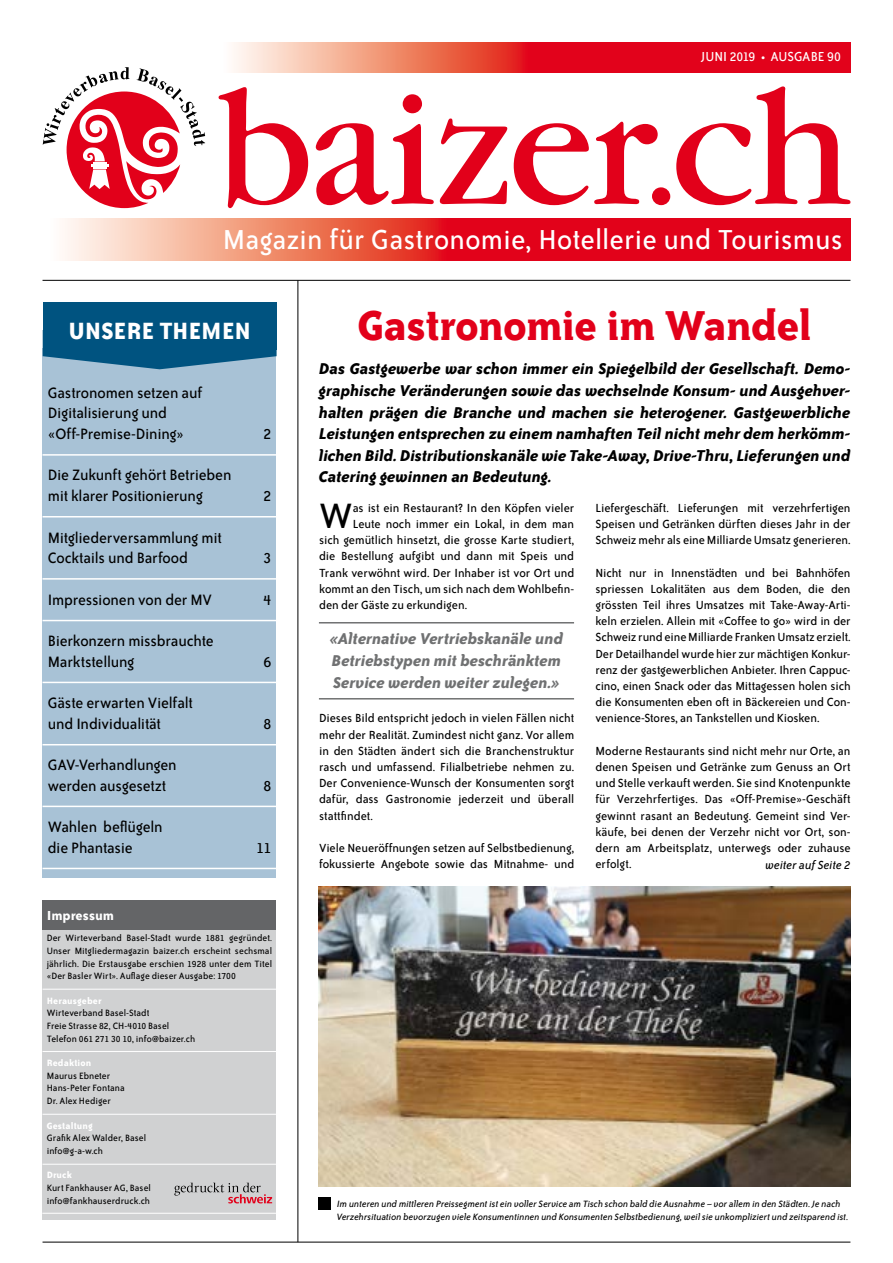
<style>
.page{position:relative;width:893px;height:1263px;background:#fff}
.page>*{position:absolute;margin:0;border:0;box-sizing:border-box;transform-origin:0 0}
.t1{font:700 48px "Bailey Quad ITC";letter-spacing:-.015em;color:#e2001a}
.t2{font:40.5px "Bailey Sans ITC";color:#000}
.t3{font:31.5px "Bailey Sans ITC";color:#fff}
.t4{font:700 27px "Bailey Sans ITC";color:#fff}
.t5{font:italic 700 18px/21.6px "Bailey Sans ITC";letter-spacing:-.01em;color:#000;text-align:justify}
.t6{font:italic 700 18px/21.6px "Bailey Sans ITC";letter-spacing:-.01em;color:#707172;text-align:justify}
.t7{font:17.25px/20.7px "Bailey Sans ITC";letter-spacing:-.015em;color:#000}
.t8{font:15px "Bailey Sans ITC";color:#fff}
.t9{font:700 15px "Bailey Sans ITC";color:#fff}
.t10{font:13.5px/16.2px "Bailey Sans ITC";letter-spacing:-.005em;color:#000;text-align:justify}
.t11{font:italic 13.5px "Bailey Sans ITC";letter-spacing:-.005em;color:#000}
.t12{font:10.5px/12.6px "Bailey Sans ITC";letter-spacing:.005em;color:#000}
.t13{font:italic 10.5px/12.6px "Bailey Sans ITC";color:#000}
.t14{font:700 10.5px "Bailey Sans ITC";letter-spacing:.015em;color:#fff}
</style>
<div class="page">
<svg style="left:233px;top:43px;width:617px;height:29px;background:#e94649"></svg>
<svg style="left:64px;top:218px;width:786px;height:43px;background:#e94749"></svg>
<hr style="left:43px;top:280px;width:807px;height:1px;background:#000">
<hr style="left:298px;top:280px;width:1px;height:962px;background:#000">
<div style="left:42px;top:905px;width:234px;height:315px;background:#d0d1d2"></div>
<div style="left:43px;top:900px;width:233px;height:29px;background:#646567"></div>
<hr style="left:43px;top:989px;width:233px;height:1px;background:#fff">
<hr style="left:43px;top:1051px;width:233px;height:1px;background:#fff">
<hr style="left:43px;top:1164px;width:233px;height:1px;background:#fff">
<hr style="left:43px;top:1114px;width:233px;height:1px;background:#fff">
<hr style="left:43px;top:1242px;width:807px;height:1px;background:#000">
<svg style="left:219px;top:87px;width:89px;height:121px"></svg>
<svg style="left:316px;top:94px;width:118px;height:111px"></svg>
<svg style="left:440px;top:119px;width:67px;height:85px"></svg>
<svg style="left:514px;top:122px;width:144px;height:83px"></svg>
<div style="left:652px;top:187px;width:18px;height:18px;background:#e2001a;border-radius:50%"></div>
<svg style="left:676px;top:86px;width:174px;height:119px"></svg>
<hr style="left:42px;top:1213px;width:234px;height:1px;background:#fff">
<svg style="left:174px;top:1182px;width:98px;height:21px"></svg>
<div style="left:319px;top:1197px;width:12px;height:12px;background:#000"></div>
<img style="left:319px;top:887px;width:531px;height:300px">
<svg style="left:43px;top:67px;width:162px;height:141px"></svg>
<hr style="left:319px;top:622px;width:255px;height:1px;background:#707172">
<hr style="left:319px;top:698px;width:255px;height:1px;background:#707172">
<div style="left:43px;top:302px;width:234px;height:48px;background:#005380"></div>
<div style="left:43px;top:349px;width:233px;height:529px;background:#a8c2d6"></div>
<hr style="left:43px;top:516px;width:234px;height:1px;background:#fff">
<hr style="left:43px;top:620px;width:234px;height:1px;background:#fff">
<hr style="left:43px;top:682px;width:234px;height:1px;background:#fff">
<hr style="left:43px;top:744px;width:234px;height:1px;background:#fff">
<hr style="left:43px;top:806px;width:234px;height:1px;background:#fff">
<hr style="left:43px;top:868px;width:234px;height:1px;background:#fff">
<hr style="left:43px;top:454px;width:234px;height:2px;background:#fff">
<hr style="left:43px;top:578px;width:234px;height:2px;background:#fff">
<svg style="left:43px;top:349px;width:234px;height:20px"></svg>
<p class="t8" style="left:701px;top:49px;width:141px">JUNI 2019 • AUSGABE 90</p>
<h3 class="t3" style="left:223px;top:223px;width:622px">Magazin für Gastronomie, Hotellerie und Tourismus</h3>
<h3 class="t4" style="left:68px;top:316px;width:184px">UNSERE THEMEN</h3>
<p class="t7" style="left:48px;top:382px;width:156px">Gastronomen setzen auf<br>Digitalisierung und «Off-Premise-Dining»</p>
<p class="t7" style="left:48px;top:465px;width:185px">Die Zukunft gehört Betrieben mit klarer Positionierung</p>
<p class="t7" style="left:48px;top:527px;width:176px">Mitgliederversammlung mit<br>Cocktails und Barfood</p>
<p class="t7" style="left:263px;top:424px;width:9px">2</p>
<p class="t7" style="left:263px;top:486px;width:9px">2</p>
<p class="t7" style="left:263px;top:548px;width:9px">3</p>
<p class="t7" style="left:48px;top:589px;width:166px">Impressionen von der MV</p>
<p class="t7" style="left:263px;top:589px;width:9px">4</p>
<p class="t7" style="left:48px;top:631px;width:167px">Bierkonzern missbrauchte<br>Marktstellung</p>
<p class="t7" style="left:263px;top:651px;width:9px">6</p>
<p class="t7" style="left:48px;top:693px;width:147px">Gäste erwarten Vielfalt und Individualität</p>
<p class="t7" style="left:48px;top:755px;width:131px">GAV-Verhandlungen werden ausgesetzt</p>
<p class="t7" style="left:48px;top:817px;width:116px">Wahlen beflügeln die Phantasie</p>
<p class="t7" style="left:263px;top:714px;width:9px">8</p>
<p class="t7" style="left:263px;top:776px;width:9px">8</p>
<p class="t7" style="left:256px;top:838px;width:17px">11</p>
<p class="t9" style="left:47px;top:907px;width:69px">Impressum</p>
<p class="t12" style="left:47px;top:932px;width:227px;text-align:justify">Der Wirteverband Basel-Stadt wurde 1881 gegründet.<br>Unser Mitgliedermagazin baizer.ch erscheint sechsmal jährlich. Die Erstausgabe erschien 1928 unter dem Titel «Der Basler Wirt». Auflage dieser Ausgabe: 1700</p>
<p class="t14" style="left:47px;top:995px;width:56px">Herausgeber</p>
<p class="t12" style="left:47px;top:1007px;width:150px">Wirteverband Basel-Stadt<br>Freie Strasse 82, CH-4010 Basel<br>Telefon 061 271 30 10, info@baizer.ch</p>
<p class="t14" style="left:47px;top:1057px;width:46px">Redaktion</p>
<p class="t12" style="left:47px;top:1069px;width:79px">Maurus Ebneter<br>Hans-Peter Fontana<br>Dr. Alex Hediger</p>
<p class="t14" style="left:47px;top:1119px;width:47px">Gestaltung</p>
<p class="t12" style="left:47px;top:1132px;width:101px">Grafik Alex Walder, Basel info@g-a-w.ch</p>
<p class="t14" style="left:47px;top:1169px;width:27px">Druck</p>
<p class="t12" style="left:47px;top:1181px;width:106px">Kurt Fankhauser AG, Basel info@fankhauserdruck.ch</p>
<h1 class="t1" style="left:358px;top:299px;width:455px">Gastronomie im Wandel</h1>
<p class="t5" style="left:319px;top:358px;width:533px">Das Gastgewerbe war schon immer ein Spiegelbild der Gesellschaft. Demo&shy;graphische Veränderungen sowie das wechselnde Konsum- und Ausgehver&shy;halten prägen die Branche und machen sie heterogener. Gastgewerbliche Leistungen entsprechen zu einem namhaften Teil nicht mehr dem herkömm&shy;lichen Bild. Distributionskanäle wie Take-Away, Drive-Thru, Lieferungen und Catering gewinnen an Bedeutung.</p>
<h2 class="t2" style="left:319px;top:494px;width:35px">W</h2>
<p class="t10" style="left:353px;top:500px;width:223px">as ist ein Restaurant? In den Köpfen vieler</p>
<p class="t10" style="left:353px;top:516px;width:223px">Leute noch immer ein Lokal, in dem man</p>
<p class="t10" style="left:319px;top:532px;width:257px">sich gemütlich hinsetzt, die grosse Karte studiert,</p>
<p class="t10" style="left:319px;top:548px;width:257px">die Bestellung aufgibt und dann mit Speis und</p>
<p class="t10" style="left:319px;top:565px;width:257px">Trank verwöhnt wird. Der Inhaber ist vor Ort und</p>
<p class="t10" style="left:319px;top:581px;width:257px">kommt an den Tisch, um sich nach dem Wohlbefin-</p>
<p class="t10" style="left:319px;top:597px;width:150px">den der Gäste zu erkundigen.</p>
<h3 class="t6" style="left:330px;top:628px;width:235px">«Alternative Vertriebskanäle und Betriebstypen mit beschränktem Service werden weiter zulegen.»</h3>
<p class="t10" style="left:319px;top:710px;width:257px">Dieses Bild entspricht jedoch in vielen Fällen nicht mehr der Realität. Zumindest nicht ganz. Vor allem in den Städten ändert sich die Branchenstruktur rasch und umfassend. Filialbetriebe nehmen zu.<br>Der Convenience-Wunsch der Konsumenten sorgt dafür, dass Gastronomie jederzeit und überall stattfindet.</p>
<p class="t10" style="left:319px;top:840px;width:257px">Viele Neueröffnungen setzen auf Selbstbedienung, fokussierte Angebote sowie das Mitnahme- und</p>
<p class="t10" style="left:595px;top:500px;width:257px">Liefergeschäft. Lieferungen mit verzehrfertigen Speisen und Getränken dürften dieses Jahr in der Schweiz mehr als eine Milliarde Umsatz generieren.</p>
<p class="t10" style="left:595px;top:565px;width:257px">Nicht nur in Innenstädten und bei Bahnhöfen spriessen Lokalitäten aus dem Boden, die den grössten Teil ihres Umsatzes mit Take-Away-Arti&shy;keln erzielen. Allein mit «Coffee to go» wird in der Schweiz rund eine Milliarde Franken Umsatz erzielt.<br>Der Detailhandel wurde hier zur mächtigen Konkur&shy;renz der gastgewerblichen Anbieter. Ihren Cappuc&shy;cino, einen Snack oder das Mittagessen holen sich die Konsumenten eben oft in Bäckereien und Con&shy;venience-Stores, an Tankstellen und Kiosken.</p>
<p class="t10" style="left:595px;top:743px;width:257px">Moderne Restaurants sind nicht mehr nur Orte, an denen Speisen und Getränke zum Genuss an Ort und Stelle verkauft werden. Sie sind Knotenpunkte für Verzehrfertiges. Das «Off-Premise»-Geschäft gewinnt rasant an Bedeutung. Gemeint sind Ver&shy;käufe, bei denen der Verzehr nicht vor Ort, son&shy;dern am Arbeitsplatz, unterwegs oder zuhause erfolgt.</p>
<p class="t11" style="left:765px;top:858px;width:86px">weiter auf Seite 2</p>
<p class="t13" style="left:337px;top:1198px;width:513px">Im unteren und mittleren Preissegment ist ein voller Service am Tisch schon bald die Ausnahme – vor allem in den Städten. Je nach<br>Verzehrsituation bevorzugen viele Konsumentinnen und Konsumenten Selbstbedienung, weil sie unkompliziert und zeitsparend ist.</p>
</div>
